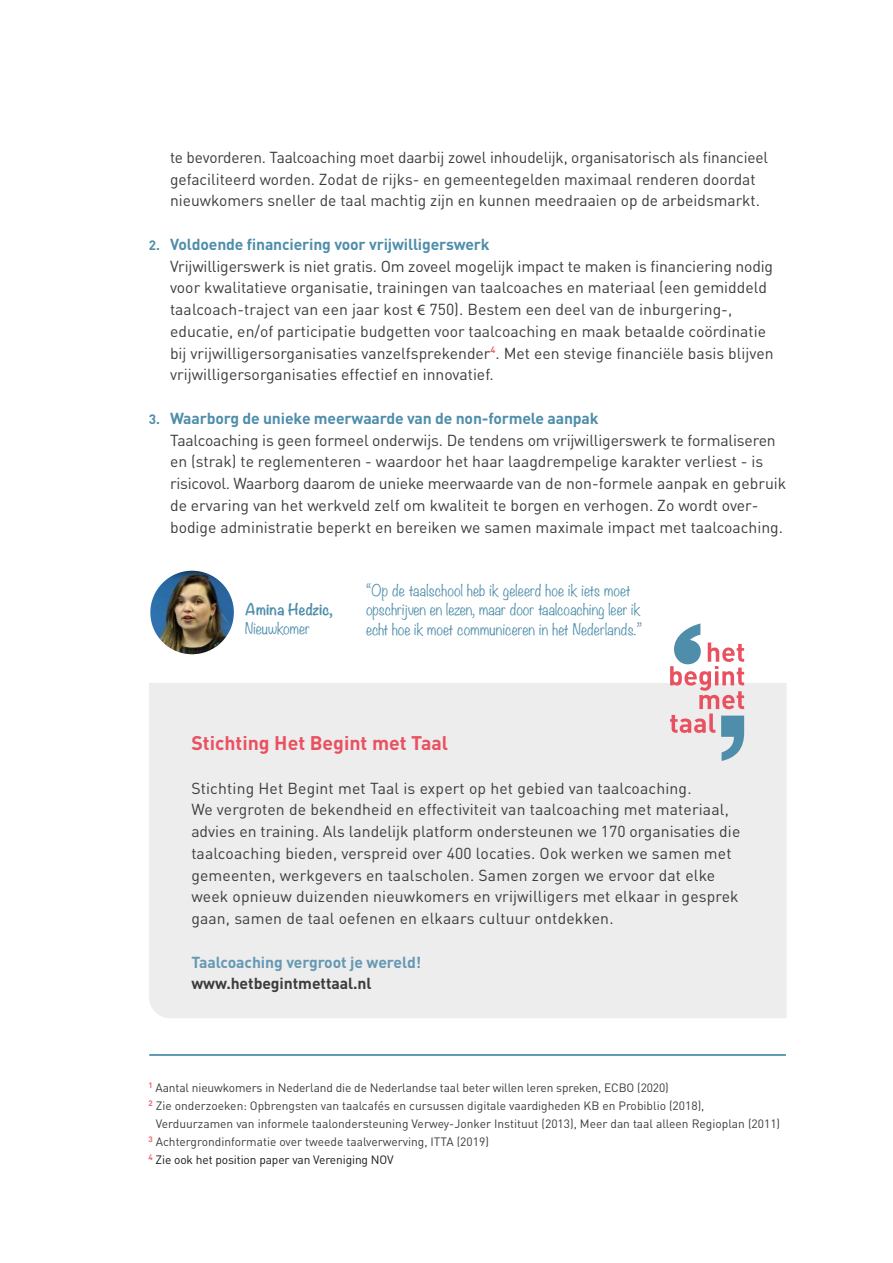
<style>
.page{position:relative;width:893px;height:1263px;background:#fff}
.page>*{position:absolute;margin:0;border:0;box-sizing:border-box;transform-origin:0 0}
.t1{font:700 19.5px "DIN";color:#ea5160}
.t2{font:15.75px/21.8px "DIN";color:#3c3c3b}
.t3{font:700 15.75px "DIN";letter-spacing:-.005em;color:#6598b3}
.t4{font:700 15.75px "DIN";letter-spacing:-.005em;color:#3c3c3b}
.t5{font:300 14.25px/19.5px "Noteworthy";color:#4f8eab}
.t6{font:700 14.25px "Noteworthy";color:#4f8eab}
.t7{font:12px "DIN";color:#3c3c3b}
.t8{font:12px "DIN";letter-spacing:-.01em;color:#1a1a1a}
.s1{font-weight:700;font-size:13.5px;color:#4f8eab}
.s2{font-weight:700;color:#4f8eab}
.s3{font-family:"Myriad Pro"}
</style>
<div class="page">
<div style="left:149px;top:683px;width:638px;height:335px;background:#ededed"></div>
<img style="left:150px;top:570px;width:85px;height:85px;border-radius:43px">
<div style="left:149px;top:569px;width:86px;height:87px;border:2px solid #fff;border-radius:50%"></div>
<hr style="left:149px;top:1055px;width:637px;height:1px;background:#4f8eab">
<hr style="left:149px;top:1054px;width:637px;height:1px;background:#4f8eab">
<svg style="left:670px;top:623px;width:74px;height:138px"></svg>
<p class="t2" style="left:170px;top:146px;width:599px">te bevorderen. Taalcoaching moet daarbij zowel inhoudelijk, organisatorisch als financieel gefaciliteerd worden. Zodat de rijks- en gemeentegelden maximaal renderen doordat nieuwkomers sneller de taal machtig zijn en kunnen meedraaien op de arbeidsmarkt.</p>
<p class="t2" style="left:170px;top:233px;width:605px;text-indent:-21px"><span class="s1">2.</span> <span class="s2">Voldoende financiering voor vrijwilligerswerk<br></span>Vrijwilligerswerk is niet gratis. Om zoveel mogelijk impact te maken is financiering nodig voor kwalitatieve organisatie, trainingen van taalcoaches en materiaal (een gemiddeld taalcoach-traject van een jaar kost <span class="s3">€</span> 750). Bestem een deel van de inburgering-, educatie, en/of participatie budgetten voor taalcoaching en maak betaalde coördinatie bij vrijwilligersorganisaties vanzelfsprekender<sup>4</sup>. Met een stevige financiële basis blijven vrijwilligersorganisaties effectief en innovatief.</p>
<p class="t2" style="left:170px;top:407px;width:618px;text-indent:-21px"><span class="s1">3.</span> <span class="s2">Waarborg de unieke meerwaarde van de non-formele aanpak<br></span>Taalcoaching is geen formeel onderwijs. De tendens om vrijwilligerswerk te formaliseren en (strak) te reglementeren - waardoor het haar laagdrempelige karakter verliest - is risicovol. Waarborg daarom de unieke meerwaarde van de non-formele aanpak en gebruik de ervaring van het werkveld zelf om kwaliteit te borgen en verhogen. Zo wordt over&shy;bodige administratie beperkt en bereiken we samen maximale impact met taalcoaching.</p>
<p class="t6" style="left:245px;top:597px;width:89px">Amina Hedzic,</p>
<p class="t5" style="left:245px;top:619px;width:66px">Nieuwkomer</p>
<p class="t5" style="left:366px;top:580px;width:278px">“Op de taalschool heb ik geleerd hoe ik iets moet opschrijven en lezen, maar door taalcoaching leer ik echt hoe ik moet communiceren in het Nederlands.”</p>
<p class="t1" style="left:191px;top:730px;width:258px">Stichting Het Begint met Taal</p>
<p class="t2" style="left:191px;top:777px;width:551px">Stichting Het Begint met Taal is expert op het gebied van taalcoaching.<br>We vergroten de bekendheid en effectiviteit van taalcoaching met materiaal, advies en training. Als landelijk platform ondersteunen we 170 organisaties die taalcoaching bieden, verspreid over 400 locaties. Ook werken we samen met gemeenten, werkgevers en taalscholen. Samen zorgen we ervoor dat elke week opnieuw duizenden nieuwkomers en vrijwilligers met elkaar in gesprek gaan, samen de taal oefenen en elkaars cultuur ontdekken.</p>
<p class="t3" style="left:191px;top:952px;width:232px">Taalcoaching vergroot je wereld!</p>
<p class="t4" style="left:191px;top:973px;width:182px">www.hetbegintmettaal.nl</p>
<p class="t7" style="left:148px;top:1080px;width:522px"><sup>1</sup> Aantal nieuwkomers in Nederland die de Nederlandse taal beter willen leren spreken, ECBO (2020)</p>
<p class="t7" style="left:148px;top:1098px;width:557px"><sup>2</sup> Zie onderzoeken: Opbrengsten van taalcafés en cursussen digitale vaardigheden KB en Probiblio (2018),</p>
<p class="t7" style="left:156px;top:1116px;width:626px">Verduurzamen van informele taalondersteuning Verwey-Jonker Instituut (2013), Meer dan taal alleen Regioplan (2011)</p>
<p class="t7" style="left:148px;top:1134px;width:342px"><sup>3</sup> Achtergrondinformatie over tweede taalverwerving, ITTA (2019)</p>
<p class="t8" style="left:148px;top:1152px;width:247px"><sup>4</sup> Zie ook het position paper van Vereniging NOV</p>
</div>
